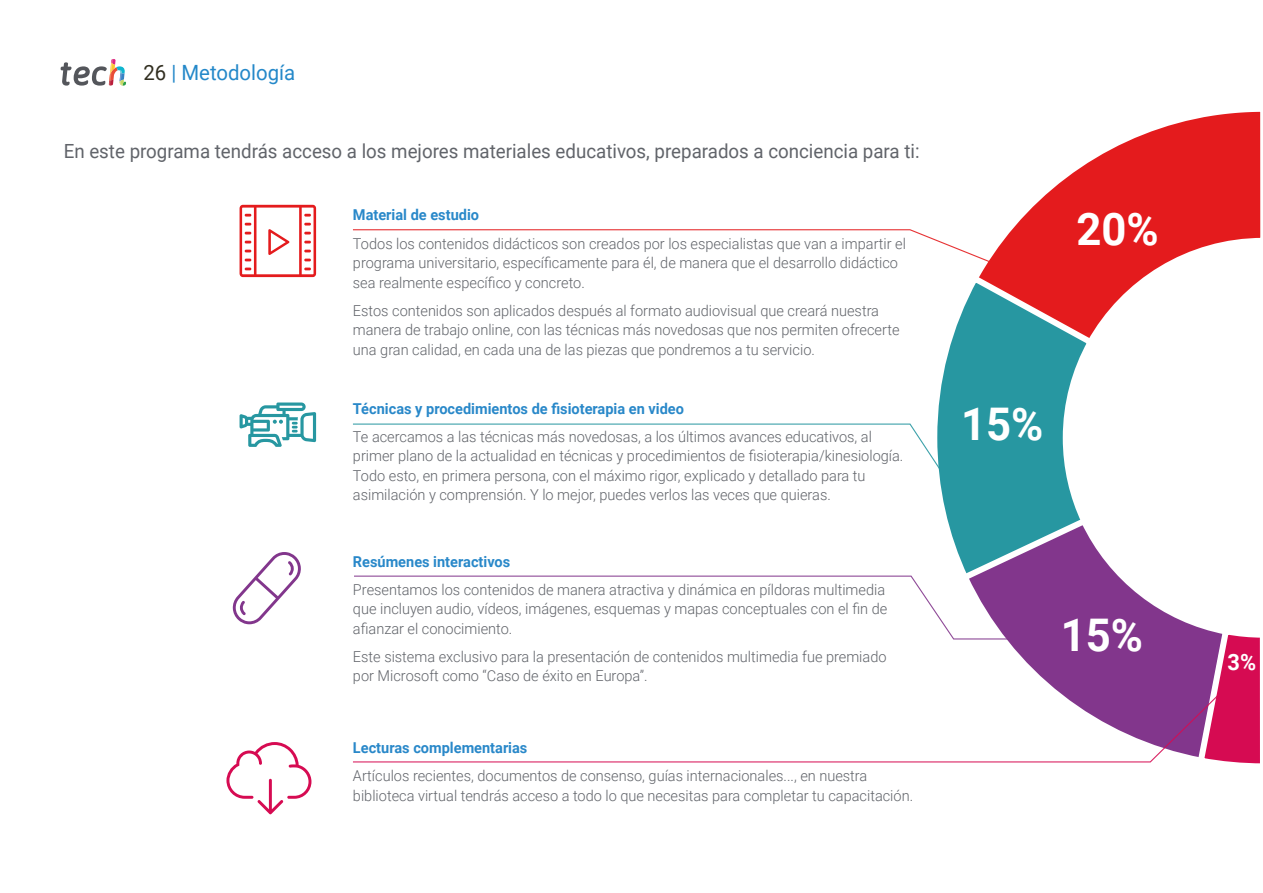
<style>
.page{position:relative;width:1263px;height:893px;background:#fff}
.page>*{position:absolute;margin:0;border:0;box-sizing:border-box;transform-origin:0 0}
.t1{font:700 45px "Roboto";color:#fff}
.t2{font:700 22.5px "Roboto";color:#fff}
.t3{font:21px "Roboto";color:#2488c9}
.t4{font:19.5px "Roboto";color:#61646a;scale:.96 1}
.t5{font:300 15px/19.5px "Roboto";color:#61646a}
.t6{font:700 15px "Roboto";color:#2988c9}
.s1{color:#312e20}
</style>
<div class="page">
<svg style="left:1012px;top:111px;width:249px;height:212px"></svg>
<svg style="left:937px;top:270px;width:162px;height:280px"></svg>
<svg style="left:957px;top:513px;width:237px;height:166px"></svg>
<svg style="left:1194px;top:625px;width:66px;height:139px;background:#cb3b79"></svg>
<svg style="left:353px;top:229px;width:678px;height:50px"></svg>
<svg style="left:353px;top:423px;width:668px;height:121px"></svg>
<svg style="left:354px;top:575px;width:831px;height:65px"></svg>
<svg style="left:353px;top:679px;width:882px;height:84px"></svg>
<svg style="left:240px;top:205px;width:76px;height:72px"></svg>
<svg style="left:226px;top:742px;width:85px;height:72px"></svg>
<svg style="left:233px;top:552px;width:68px;height:72px"></svg>
<svg style="left:240px;top:402px;width:76px;height:45px"></svg>
<svg style="left:61px;top:59px;width:65px;height:27px"></svg>
<h3 class="t3" style="left:144px;top:57px;width:153px"><span class="s1">26</span> | Metodología</h3>
<h3 class="t4" style="left:64px;top:137px;width:893px">En este programa tendrás acceso a los mejores materiales educativos, preparados a conciencia para ti:</h3>
<p class="t6" style="left:353px;top:205px;width:128px">Material de estudio</p>
<p class="t5" style="left:353px;top:233px;width:555px">Todos los contenidos didácticos son creados por los especialistas que van a impartir el programa universitario, específicamente para él, de manera que el desarrollo didáctico sea realmente específico y concreto.</p>
<p class="t5" style="left:353px;top:300px;width:548px">Estos contenidos son aplicados después al formato audiovisual que creará nuestra manera de trabajo online, con las técnicas más novedosas que nos permiten ofrecerte una gran calidad, en cada una de las piezas que pondremos a tu servicio.</p>
<p class="t6" style="left:353px;top:398px;width:333px">Técnicas y procedimientos de fisioterapia en video</p>
<p class="t5" style="left:353px;top:426px;width:552px">Te acercamos a las técnicas más novedosas, a los últimos avances educativos, al primer plano de la actualidad en técnicas y procedimientos de fisioterapia/kinesiología.<br>Todo esto, en primera persona, con el máximo rigor, explicado y detallado para tu asimilación y comprensión. Y lo mejor, puedes verlos las veces que quieras.</p>
<p class="t6" style="left:353px;top:551px;width:159px">Resúmenes interactivos</p>
<p class="t5" style="left:353px;top:579px;width:536px">Presentamos los contenidos de manera atractiva y dinámica en píldoras multimedia que incluyen audio, vídeos, imágenes, esquemas y mapas conceptuales con el fin de afianzar el conocimiento.</p>
<p class="t5" style="left:353px;top:646px;width:535px">Este sistema exclusivo para la presentación de contenidos multimedia fue premiado por Microsoft como “Caso de éxito en Europa”.</p>
<p class="t6" style="left:353px;top:737px;width:176px">Lecturas complementarias</p>
<p class="t5" style="left:353px;top:766px;width:562px">Artículos recientes, documentos de consenso, guías internacionales..., en nuestra biblioteca virtual tendrás acceso a todo lo que necesitas para completar tu capacitación.</p>
<h1 class="t1" style="left:1076px;top:197px;width:84px">20%</h1>
<h1 class="t1" style="left:961px;top:392px;width:84px">15%</h1>
<h1 class="t1" style="left:1061px;top:603px;width:84px">15%</h1>
<h2 class="t2" style="left:1227px;top:646px;width:30px">3%</h2>
</div>
